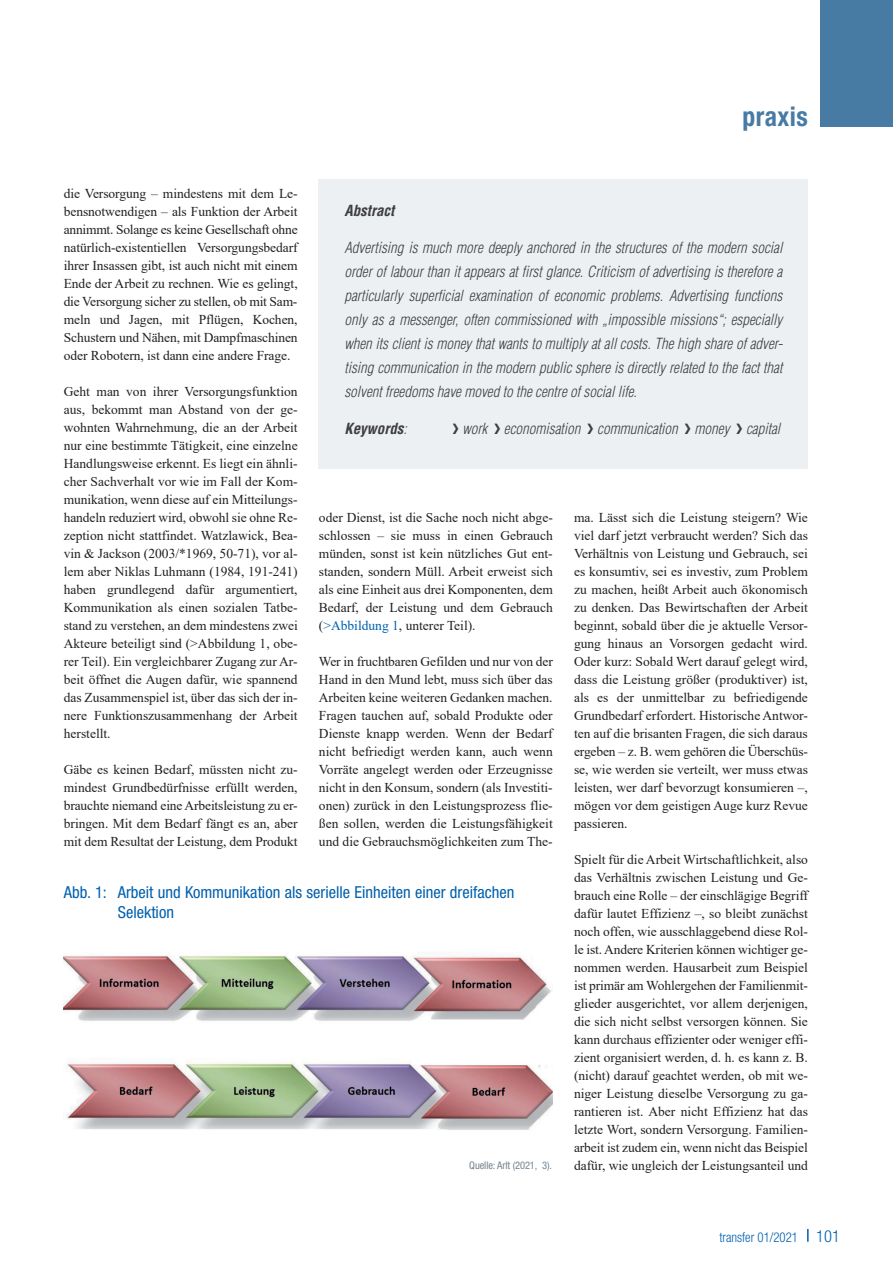
<style>
.page{position:relative;width:893px;height:1263px;background:#fff}
.page>*{position:absolute;margin:0;border:0;box-sizing:border-box;transform-origin:0 0}
.t1{font:700 condensed 27px "Helvetica Neue";letter-spacing:.02em;color:#487ba4;scale:.95 1}
.t2{font:condensed 16.5px/19.8px "Helvetica Neue";color:#0160ae}
.t3{font:italic 300 condensed 15px/24px "Helvetica";color:#3e3e3f;text-align:justify}
.t4{font:italic 700 condensed 15px "Helvetica";color:#3e3e3f}
.t5{font:13.5px/18px "Times New Roman";color:#231f20;text-align:justify}
.t6{font:300 condensed 13.5px "Helvetica Neue";color:#0160ae;scale:.95 1}
.t7{font:condensed 10.5px "Helvetica Neue";letter-spacing:-.01em;color:#748491}
.s1{font-weight:300}
.s2{color:#0160ae}
.s3{font-size:16.5px}
</style>
<div class="page">
<svg style="left:807px;top:1229px;width:2px;height:13px"></svg>
<div style="left:820px;top:0;width:73px;height:126px;background:#487ba4"></div>
<div style="left:319px;top:179px;width:489px;height:289px;background:#edf0f3"></div>
<img style="left:64px;top:953px;width:489px;height:177px">
<h1 class="t1" style="left:742px;top:100px;width:71px">praxis</h1>
<p class="t5" style="left:64px;top:184px;width:235px">die Versorgung – mindestens mit dem Le&shy;bensnotwendigen – als Funktion der Arbeit annimmt. Solange es keine Gesellschaft ohne natürlich-existentiellen Versorgungsbedarf ihrer Insassen gibt, ist auch nicht mit einem Ende der Arbeit zu rechnen. Wie es gelingt, die Versorgung sicher zu stellen, ob mit Sam&shy;meln und Jagen, mit Pflügen, Kochen, Schustern und Nähen, mit Dampfmaschinen oder Robotern, ist dann eine andere Frage.</p>
<p class="t5" style="left:64px;top:382px;width:236px">Geht man von ihrer Versorgungsfunktion aus, bekommt man Abstand von der ge&shy;wohnten Wahrnehmung, die an der Arbeit nur eine bestimmte Tätigkeit, eine einzelne Handlungsweise erkennt. Es liegt ein ähnli&shy;cher Sachverhalt vor wie im Fall der Kom&shy;munikation, wenn diese auf ein Mitteilungs&shy;handeln reduziert wird, obwohl sie ohne Re&shy;zeption nicht stattfindet. Watzlawick, Bea&shy;vin &amp; Jackson (2003/*1969, 50-71), vor al&shy;lem aber Niklas Luhmann (1984, 191-241) haben grundlegend dafür argumentiert, Kommunikation als einen sozialen Tatbe&shy;stand zu verstehen, an dem mindestens zwei Akteure beteiligt sind (&gt;Abbildung 1, obe&shy;rer Teil). Ein vergleichbarer Zugang zur Ar&shy;beit öffnet die Augen dafür, wie spannend das Zusammenspiel ist, über das sich der in&shy;nere Funktionszusammenhang der Arbeit herstellt.</p>
<p class="t5" style="left:64px;top:760px;width:235px">Gäbe es keinen Bedarf, müssten nicht zu&shy;mindest Grundbedürfnisse erfüllt werden, brauchte niemand eine Arbeitsleistung zu er&shy;bringen. Mit dem Bedarf fängt es an, aber mit dem Resultat der Leistung, dem Produkt</p>
<p class="t4" style="left:344px;top:202px;width:51px">Abstract</p>
<p class="t3" style="left:344px;top:236px;width:440px">Advertising is much more deeply anchored in the structures of the modern social order of labour than it appears at first glance. Criticism of advertising is therefore a particularly superficial examination of economic problems. Advertising functions only as a messenger, often commissioned with „impossible missions“; especially when its client is money that wants to multiply at all costs. The high share of adver&shy;tising communication in the modern public sphere is directly related to the fact that solvent freedoms have moved to the centre of social life.</p>
<p class="t4" style="left:344px;top:419px;width:64px">Keywords<span class="s1">:</span></p>
<p class="t3" style="left:462px;top:416px;width:319px">work economisation communication money capital</p>
<p class="t5" style="left:574px;top:508px;width:235px">ma. Lässt sich die Leistung steigern? Wie viel darf jetzt verbraucht werden? Sich das Verhältnis von Leistung und Gebrauch, sei es konsumtiv, sei es investiv, zum Problem zu machen, heißt Arbeit auch ökonomisch zu denken. Das Bewirtschaften der Arbeit beginnt, sobald über die je aktuelle Versor&shy;gung hinaus an Vorsorgen gedacht wird.<br>Oder kurz: Sobald Wert darauf gelegt wird, dass die Leistung größer (produktiver) ist, als es der unmittelbar zu befriedigende Grundbedarf erfordert. Historische Antwor&shy;ten auf die brisanten Fragen, die sich daraus ergeben – z. B. wem gehören die Überschüs&shy;se, wie werden sie verteilt, wer muss etwas leisten, wer darf bevorzugt konsumieren –, mögen vor dem geistigen Auge kurz Revue passieren.</p>
<p class="t5" style="left:574px;top:850px;width:236px">Spielt für die Arbeit Wirtschaftlichkeit, also das Verhältnis zwischen Leistung und Ge&shy;brauch eine Rolle – der einschlägige Begriff dafür lautet Effizienz –, so bleibt zunächst noch offen, wie ausschlaggebend diese Rol&shy;le ist. Andere Kriterien können wichtiger ge&shy;nommen werden. Hausarbeit zum Beispiel ist primär am Wohlergehen der Familienmit&shy;glieder ausgerichtet, vor allem derjenigen, die sich nicht selbst versorgen können. Sie kann durchaus effizienter oder weniger effi&shy;zient organisiert werden, d. h. es kann z. B. (nicht) darauf geachtet werden, ob mit we&shy;niger Leistung dieselbe Versorgung zu ga&shy;rantieren ist. Aber nicht Effizienz hat das letzte Wort, sondern Versorgung. Familien&shy;arbeit ist zudem ein, wenn nicht das Beispiel dafür, wie ungleich der Leistungsanteil und</p>
<p class="t5" style="left:319px;top:508px;width:235px">oder Dienst, ist die Sache noch nicht abge&shy;schlossen – sie muss in einen Gebrauch münden, sonst ist kein nützliches Gut ent&shy;standen, sondern Müll. Arbeit erweist sich als eine Einheit aus drei Komponenten, dem Bedarf, der Leistung und dem Gebrauch (<span class="s2">&gt;Abbildung 1</span>, unterer Teil).</p>
<p class="t5" style="left:319px;top:652px;width:235px">Wer in fruchtbaren Gefilden und nur von der Hand in den Mund lebt, muss sich über das Arbeiten keine weiteren Gedanken machen.<br>Fragen tauchen auf, sobald Produkte oder Dienste knapp werden. Wenn der Bedarf nicht befriedigt werden kann, auch wenn Vorräte angelegt werden oder Erzeugnisse nicht in den Konsum, sondern (als Investiti&shy;onen) zurück in den Leistungsprozess flie&shy;ßen sollen, werden die Leistungsfähigkeit und die Gebrauchsmöglichkeiten zum The-</p>
<p class="t2" style="left:118px;top:882px;width:398px;text-indent:-54px">Abb. 1: Arbeit und Kommunikation als serielle Einheiten einer dreifachen<br>Selektion</p>
<p class="t7" style="left:469px;top:1159px;width:84px">Quelle: Arlt (2021, 3).</p>
<p class="t6" style="left:719px;top:1229px;width:129px">transfer 01/2021 <span class="s3">101</span></p>
</div>
